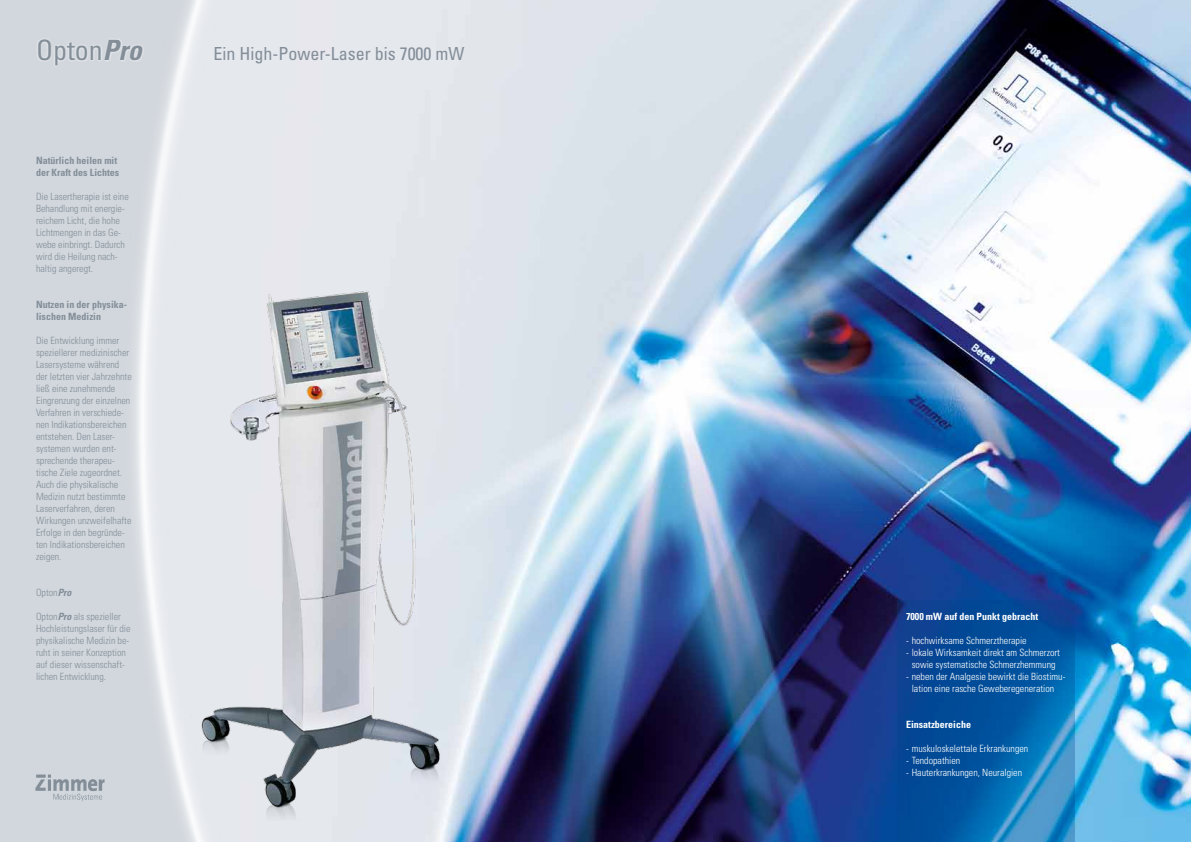
<style>
.page{position:relative;width:1191px;height:842px;background:#fff}
.page>*{position:absolute;margin:0;border:0;box-sizing:border-box;transform-origin:0 0}
.t1{font:condensed 28px "Univers LT";color:#838e98}
.t2{font:condensed 18px "Univers LT";color:#838e98}
.t3{font:300 condensed 10px/12px "Univers LT";color:#838e98}
.t4{font:300 condensed 10px/12px "Univers LT";color:#fff;text-align:center}
.t5{font:700 condensed 10px/12px "Univers LT";color:#838e98}
.t6{font:700 condensed 10px "Univers LT";color:#fff}
.s1{font-weight:700;font-style:italic}
</style>
<div class="page">
<img style="left:231px;top:0;width:960px;height:842px">
<img style="left:187px;top:283px;width:278px;height:538px">
<svg style="left:36px;top:37px;width:109px;height:31px;fill:#d5dadf"></svg>
<img style="left:25px;top:768px;width:90px;height:42px">
<svg style="left:897px;top:600px;width:177px;height:242px;fill:#004d99"></svg>
<h1 class="t1" style="left:36px;top:32px;width:107px">Opton<span class="s1">Pro</span></h1>
<h2 class="t2" style="left:213px;top:42px;width:253px">Ein High-Power-Laser bis 7000 mW</h2>
<p class="t5" style="left:36px;top:154px;width:85px">Natürlich heilen mit der Kraft des Lichtes</p>
<p class="t3" style="left:36px;top:190px;width:94px">Die Lasertherapie ist eine<br>Behandlung mit energie&shy;reichem Licht, die hohe<br>Lichtmengen in das Ge&shy;webe einbringt. Dadurch wird die Heilung nach&shy;haltig angeregt.</p>
<p class="t5" style="left:36px;top:298px;width:93px">Nutzen in der physika&shy;lischen Medizin</p>
<p class="t3" style="left:36px;top:334px;width:97px">Die Entwicklung immer speziellerer medizinischer<br>Lasersysteme während der letzten vier Jahrzehnte ließ eine zunehmende<br>Eingrenzung der einzelnen<br>Verfahren in verschiede&shy;nen Indikationsbereichen entstehen. Den Laser&shy;systemen wurden ent&shy;sprechende therapeu&shy;tische Ziele zugeordnet.<br>Auch die physikalische<br>Medizin nutzt bestimmte<br>Laserverfahren, deren<br>Wirkungen unzweifelhafte<br>Erfolge in den begründe&shy;ten Indikationsbereichen zeigen.</p>
<p class="t3" style="left:36px;top:586px;width:37px">Opton<span class="s1">Pro</span></p>
<p class="t3" style="left:36px;top:610px;width:96px">Opton<span class="s1">Pro</span> als spezieller<br>Hochleistungslaser für die physikalische Medizin be&shy;ruht in seiner Konzeption auf dieser wissenschaft&shy;lichen Entwicklung.</p>
<p class="t6" style="left:906px;top:610px;width:134px">7000 mW auf den Punkt gebracht</p>
<p class="t4" style="left:906px;top:634px;width:122px">- hochwirksame Schmerztherapie</p>
<p class="t4" style="left:906px;top:646px;width:155px">- lokale Wirksamkeit direkt am Schmerzort sowie systematische Schmerzhemmung</p>
<p class="t4" style="left:906px;top:670px;width:161px">- neben der Analgesie bewirkt die Biostimu&shy;lation eine rasche Geweberegeneration</p>
<p class="t6" style="left:906px;top:718px;width:66px">Einsatzbereiche</p>
<p class="t4" style="left:906px;top:742px;width:124px">- muskuloskelettale Erkrankungen</p>
<p class="t4" style="left:906px;top:754px;width:56px">- Tendopathien</p>
<p class="t4" style="left:906px;top:766px;width:118px">- Hauterkrankungen, Neuralgien</p>
</div>
